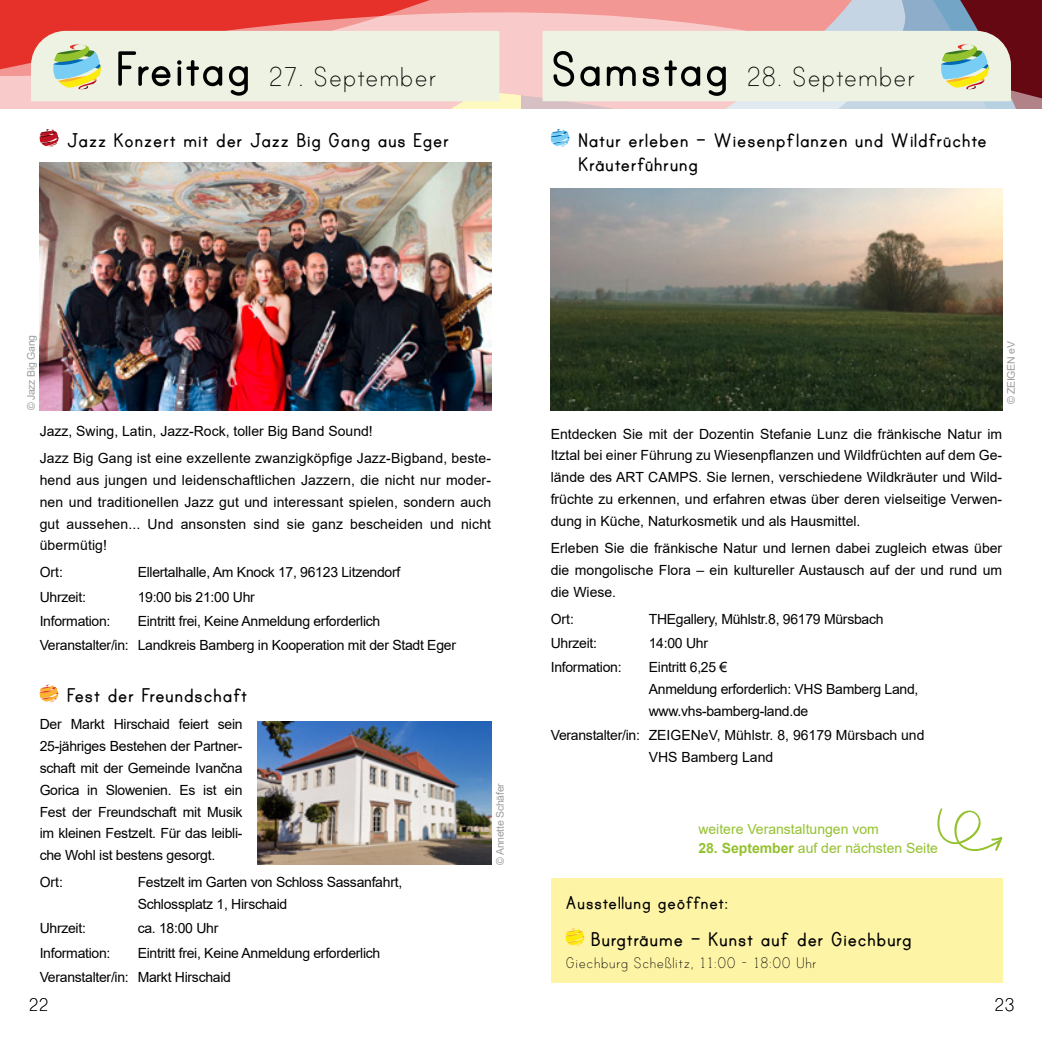
<style>
.page{position:relative;width:1042px;height:1042px;background:#fff}
.page>*{position:absolute;margin:0;border:0;box-sizing:border-box;transform-origin:0 0}
.t1{font:31.5px "Print Clearly";color:#000}
.t2{font:700 22.75px/24.5px "Print";color:#000}
.t3{font:700 21px "Print";color:#000}
.t4{font:21px "Print Clearly";color:#000}
.t5{font:17.5px "Print Clearly";color:#000}
.t6{font:14px/21.9px "Arial";letter-spacing:-.02em;color:#000;text-align:justify}
.t7{font:14px/26.8px "Arial";letter-spacing:.01em;color:#000}
.t8{font:14px/21.9px "Arial";color:#000}
.t9{font:14px "Arial";color:#94c12e}
.t10{font:10.5px "Arial";letter-spacing:-.025em;color:#9c9d9d}
.s1{font-family:"Print";font-weight:700;font-size:56px}
.s2{font-weight:700}
</style>
<div class="page">
<svg style="left:907px;top:11px;width:135px;height:97px;background:#7d4f5e"></svg>
<svg style="left:0;top:0;width:907px;height:108px;background:#ec908e"></svg>
<div style="left:31px;top:31px;width:468px;height:70px;background:#eef2e2"></div>
<svg style="left:39px;top:129px;width:20px;height:18px"></svg>
<svg style="left:39px;top:684px;width:20px;height:18px"></svg>
<svg style="left:550px;top:129px;width:20px;height:18px"></svg>
<div style="left:551px;top:878px;width:451px;height:104px;background:#fef4a6"></div>
<svg style="left:565px;top:928px;width:19px;height:18px"></svg>
<svg style="left:937px;top:808px;width:65px;height:44px"></svg>
<img style="left:40px;top:163px;width:451px;height:247px">
<div style="left:542px;top:31px;width:469px;height:70px;background:#eef2e2"></div>
<img style="left:551px;top:189px;width:451px;height:221px">
<img style="left:257px;top:721px;width:234px;height:143px">
<h1 class="t1" style="left:115px;top:61px;width:324px"><span class="s1">Freitag</span> 27. September</h1>
<h2 class="t2" style="left:67px;top:128px;width:384px">Jazz Konzert mit der Jazz Big Gang aus Eger</h2>
<h1 class="t1" style="left:551px;top:61px;width:367px"><span class="s1">Samstag</span> 28. September</h1>
<h2 class="t2" style="left:578px;top:128px;width:411px">Natur erleben – Wiesenpflanzen und Wildfrüchte<br>Kräuterführung</h2>
<p class="t10" style="left:24px;top:410px;width:77px;rotate:-90deg">© Jazz Big Gang</p>
<p class="t7" style="left:40px;top:418px;width:453px">Jazz, Swing, Latin, Jazz-Rock, toller Big Band Sound!<br>Jazz Big Gang ist eine exzellente zwanzigköpfige Jazz-Bigband, beste-</p>
<p class="t6" style="left:40px;top:469px;width:453px">hend aus jungen und leidenschaftlichen Jazzern, die nicht nur moder&shy;nen und traditionellen Jazz gut und interessant spielen, sondern auch gut aussehen... Und ansonsten sind sie ganz bescheiden und nicht übermütig!</p>
<p class="t6" style="left:40px;top:561px;width:25px">Ort:</p>
<p class="t6" style="left:138px;top:561px;width:264px">Ellertalhalle, Am Knock 17, 96123 Litzendorf</p>
<p class="t6" style="left:40px;top:586px;width:48px">Uhrzeit:</p>
<p class="t6" style="left:138px;top:586px;width:119px">19:00 bis 21:00 Uhr</p>
<p class="t6" style="left:40px;top:610px;width:72px">Information:</p>
<p class="t6" style="left:40px;top:609px;width:418px;line-height:24.3px;text-indent:98px">Eintritt frei, Keine Anmeldung erforderlich<br>Veranstalter/in: Landkreis Bamberg in Kooperation mit der Stadt Eger</p>
<h2 class="t2" style="left:67px;top:684px;width:182px">Fest der Freundschaft</h2>
<p class="t6" style="left:40px;top:713px;width:204px">Der Markt Hirschaid feiert sein 25-jähriges Bestehen der Partner&shy;schaft mit der Gemeinde Ivančna Gorica in Slowenien. Es ist ein Fest der Freundschaft mit Musik im kleinen Festzelt. Für das leibli&shy;che Wohl ist bestens gesorgt.</p>
<p class="t6" style="left:40px;top:871px;width:25px">Ort:</p>
<p class="t6" style="left:138px;top:871px;width:266px">Festzelt im Garten von Schloss Sassanfahrt,<br>Schlossplatz 1, Hirschaid</p>
<p class="t6" style="left:40px;top:917px;width:48px">Uhrzeit:</p>
<p class="t6" style="left:138px;top:917px;width:82px">ca. 18:00 Uhr</p>
<p class="t6" style="left:40px;top:942px;width:72px">Information:</p>
<p class="t10" style="left:493px;top:864px;width:83px;rotate:-90deg">© Annette Schäfer</p>
<p class="t6" style="left:40px;top:940px;width:342px;line-height:24.3px;text-indent:98px">Eintritt frei, Keine Anmeldung erforderlich<br>Veranstalter/in: Markt Hirschaid</p>
<p class="t10" style="left:1004px;top:404px;width:64px;rotate:-90deg">© ZEIGEN eV</p>
<p class="t6" style="left:551px;top:423px;width:453px">Entdecken Sie mit der Dozentin Stefanie Lunz die fränkische Natur im Itztal bei einer Führung zu Wiesenpflanzen und Wildfrüchten auf dem Ge&shy;lände des ART CAMPS. Sie lernen, verschiedene Wildkräuter und Wild&shy;früchte zu erkennen, und erfahren etwas über deren vielseitige Verwen&shy;dung in Küche, Naturkosmetik und als Hausmittel.</p>
<p class="t6" style="left:551px;top:537px;width:453px">Erleben Sie die fränkische Natur und lernen dabei zugleich etwas über die mongolische Flora – ein kultureller Austausch auf der und rund um die Wiese.</p>
<p class="t6" style="left:551px;top:607px;width:25px">Ort:</p>
<p class="t6" style="left:649px;top:607px;width:236px">THEgallery, Mühlstr.8, 96179 Mürsbach</p>
<p class="t6" style="left:551px;top:632px;width:48px">Uhrzeit:</p>
<p class="t6" style="left:649px;top:632px;width:61px">14:00 Uhr</p>
<p class="t6" style="left:551px;top:656px;width:72px">Information:</p>
<p class="t6" style="left:649px;top:656px;width:271px;text-align:left">Eintritt 6,25 €<br>Anmeldung erforderlich: VHS Bamberg Land, www.vhs-bamberg-land.de</p>
<p class="t8" style="left:649px;top:724px;width:277px;text-indent:-98px">Veranstalter/in: ZEIGENeV, Mühlstr. 8, 96179 Mürsbach und<br>VHS -Bamberg Land</p>
<p class="t9" style="left:698px;top:819px;width:182px">weitere Veranstaltungen vom</p>
<p class="t9" style="left:698px;top:838px;width:241px"><span class="s2">28. September</span> auf der nächsten Seite</p>
<h3 class="t3" style="left:566px;top:893px;width:164px">Ausstellung geöffnet:</h3>
<h2 class="t2" style="left:591px;top:927px;width:323px">Burgträume – Kunst auf der Giechburg</h2>
<p class="t5" style="left:566px;top:953px;width:253px">Giechburg Scheßlitz, 11:00 - 18:00 Uhr</p>
<h3 class="t4" style="left:29px;top:994px;width:21px">22</h3>
<h3 class="t4" style="left:994px;top:994px;width:22px">23</h3>
</div>
